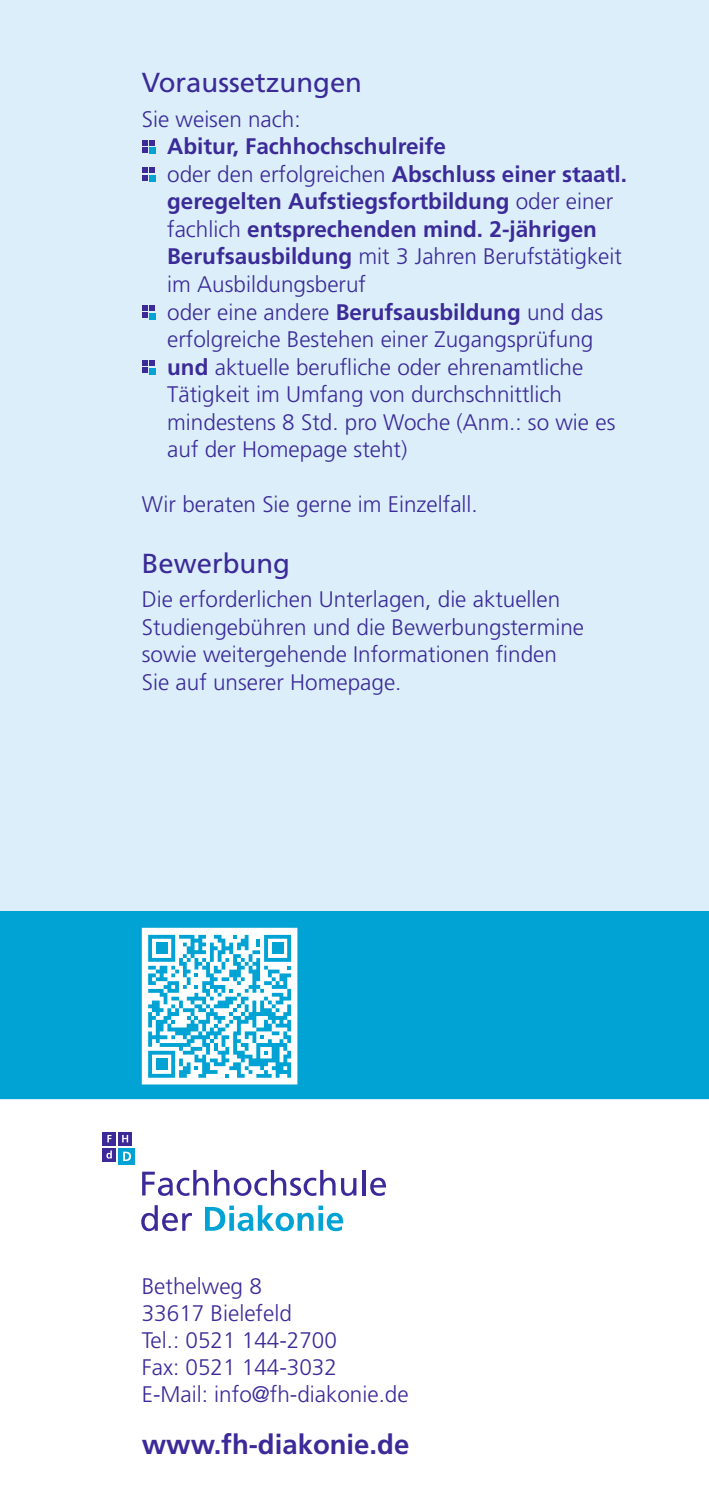
<style>
.page{position:relative;width:709px;height:1489px;background:#fff}
.page>*{position:absolute;margin:0;border:0;box-sizing:border-box;transform-origin:0 0}
.t1{font:27.5px "Frutiger";color:#3b2a98}
.t2{font:700 27.5px "Frutiger";color:#3b2a98}
.t3{font:300 22.5px/27.5px "Frutiger";color:#3b2a98}
.s1{font-weight:700}
</style>
<div class="page">
<div style="left:0;top:0;width:709px;height:1098px;background:#dbeefa"></div>
<div style="left:149px;top:147px;width:7px;height:7px;background:#00a3d4"></div>
<svg style="left:142px;top:140px;width:12px;height:13px"></svg>
<div style="left:149px;top:175px;width:7px;height:7px;background:#00a3d4"></div>
<svg style="left:142px;top:168px;width:12px;height:12px"></svg>
<div style="left:149px;top:312px;width:7px;height:7px;background:#00a3d4"></div>
<svg style="left:142px;top:305px;width:12px;height:13px"></svg>
<div style="left:149px;top:367px;width:7px;height:7px;background:#00a3d4"></div>
<svg style="left:142px;top:360px;width:12px;height:13px"></svg>
<div style="left:102px;top:1131px;width:14px;height:14px;background:#3b2a98"></div>
<svg style="left:107px;top:1134px;width:4px;height:8px"></svg>
<div style="left:118px;top:1131px;width:14px;height:14px;background:#3b2a98"></div>
<svg style="left:122px;top:1134px;width:6px;height:8px"></svg>
<div style="left:118px;top:1147px;width:17px;height:17px;background:#00a3d4"></div>
<svg style="left:123px;top:1151px;width:8px;height:9px"></svg>
<div style="left:102px;top:1147px;width:14px;height:14px;background:#3b2a98"></div>
<svg style="left:106px;top:1150px;width:6px;height:8px"></svg>
<svg style="left:141px;top:1205px;width:51px;height:26px"></svg>
<svg style="left:205px;top:1205px;width:138px;height:26px"></svg>
<svg style="left:142px;top:1169px;width:193px;height:26px"></svg>
<svg style="left:341px;top:1178px;width:15px;height:17px"></svg>
<hr style="left:362px;top:1169px;width:3px;height:26px;background:#3b2a98">
<svg style="left:370px;top:1177px;width:16px;height:18px"></svg>
<div style="left:0;top:911px;width:709px;height:187px;background:#00a3d4"></div>
<svg style="left:142px;top:927px;width:155px;height:157px"></svg>
<p class="t1" style="left:142px;top:67px;width:222px">Voraussetzungen</p>
<p class="t3" style="left:142px;top:105px;width:160px">Sie weisen nach:</p>
<p class="t3" style="left:167px;top:133px;width:461px"><span class="s1">Abitur, Fachhochschulreife<br></span>oder den erfolgreichen <span class="s1">Abschluss einer staatl. geregelten Aufstiegsfortbildung</span> oder einer fachlich <span class="s1">entsprechenden mind. 2-jährigen Berufsausbildung</span> mit 3 Jahren Berufstätigkeit im Ausbildungsberuf<br>oder eine andere <span class="s1">Berufsausbildung</span> und das erfolgreiche Bestehen einer Zugangsprüfung <span class="s1">und</span> aktuelle berufliche oder ehrenamtliche Tätigkeit im Umfang von durchschnittlich mindestens 8 Std. pro Woche (Anm.: so wie es auf der Homepage steht)</p>
<p class="t3" style="left:142px;top:490px;width:337px">Wir beraten Sie gerne im Einzelfall.</p>
<p class="t1" style="left:142px;top:547px;width:150px">Bewerbung</p>
<p class="t3" style="left:142px;top:585px;width:444px">Die erforderlichen Unterlagen, die aktuellen Studiengebühren und die Bewerbungstermine sowie weitergehende Informationen finden Sie auf unserer Homepage.</p>
<p class="t3" style="left:142px;top:1272px;width:268px">Bethelweg 8<br>33617 Bielefeld<br>Tel.: 0521 144-2700<br>Fax: 0521 144-3032<br>E-Mail: info@fh-diakonie.de</p>
<p class="t2" style="left:142px;top:1427px;width:269px">www.fh-diakonie.de</p>
</div>
